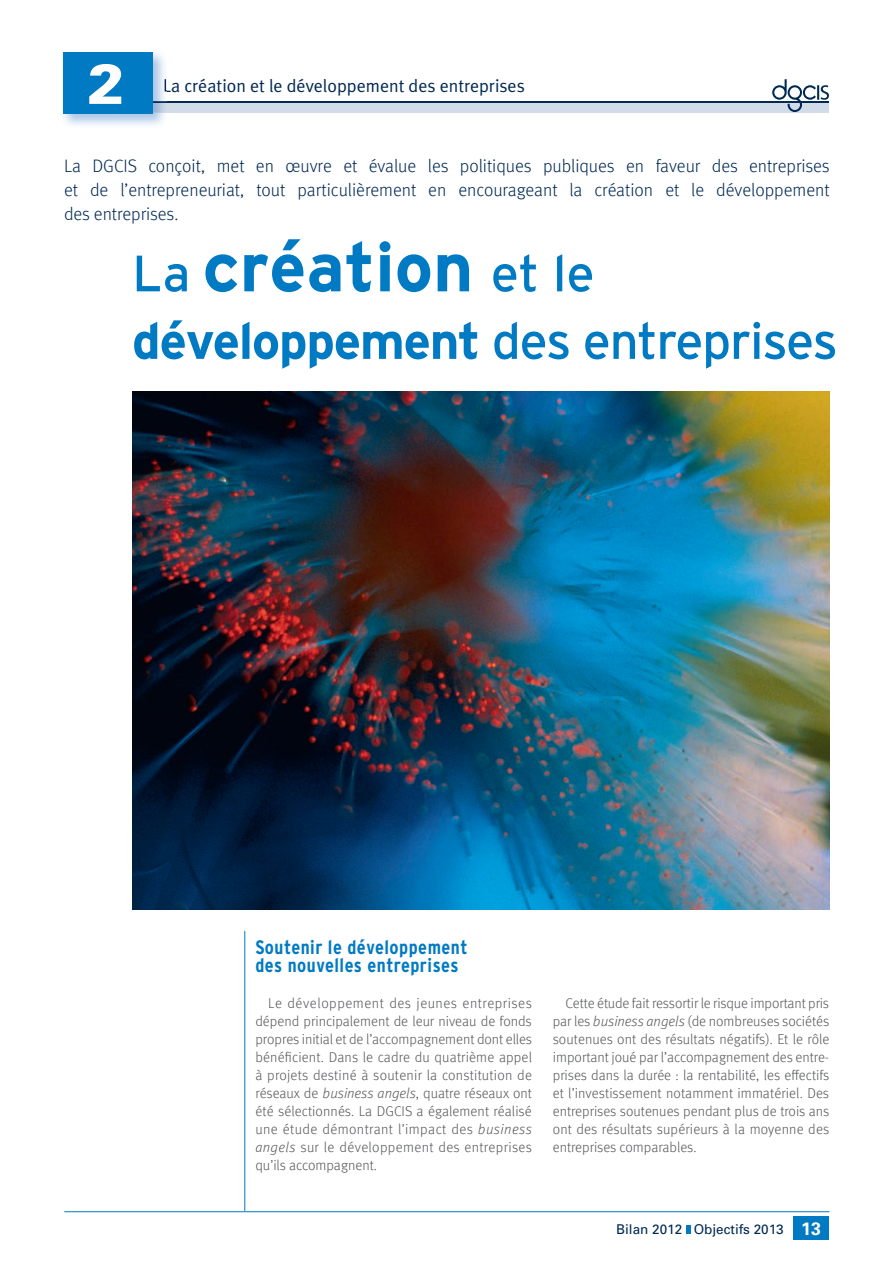
<style>
.page{position:relative;width:893px;height:1263px;background:#fff}
.page>*{position:absolute;margin:0;border:0;box-sizing:border-box;transform-origin:0 0}
.t1{font:700 69px "Interstate";color:#007ac2}
.t2{font:900 56.4px "Univers";color:#fff}
.t3{font:51px "Interstate";letter-spacing:-.025em;color:#007ac2}
.t4{font:700 condensed 19.5px/18px "Interstate";letter-spacing:.025em;color:#007ac2}
.t5{font:300 18px/24px "Meta Offc";color:#002953;text-align:justify}
.t6{font:18px "Meta Plus Normal";color:#002953}
.t7{font:300 14.25px/18px "Meta Offc";letter-spacing:.005em;color:#57585a;text-align:justify}
.t8{font:13.5px "Univers";color:#002953}
.s1{font-weight:400;font-size:51px}
.s2{font-weight:700}
.s3{font-style:italic}
.s4{font-weight:700;font-size:18px;color:#fff}
</style>
<div class="page">
<svg style="left:686px;top:1225px;width:4px;height:9px"></svg>
<div style="left:794px;top:1216px;width:35px;height:24px;background:#007ac2"></div>
<hr style="left:64px;top:1211px;width:765px;height:1px;background:#007ac2">
<hr style="left:65px;top:101px;width:764px;height:3px;background:#002953">
<div style="left:65px;top:103px;width:764px;height:10px;background:#d2dce8"></div>
<svg style="left:772px;top:79px;width:57px;height:33px"></svg>
<hr style="left:244px;top:931px;width:1px;height:280px;background:#007ac2">
<img style="left:64px;top:53px;width:101px;height:72px">
<img style="left:153px;top:101px;width:14px;height:12px">
<svg style="left:165px;top:79px;width:2px;height:13px"></svg>
<div style="left:63px;top:52px;width:90px;height:62px;background:#007ac2"></div>
<img style="left:132px;top:392px;width:697px;height:518px">
<h2 class="t2" style="left:87px;top:49px;width:39px">2</h2>
<p class="t6" style="left:163px;top:75px;width:363px">La création et le développement des entreprises</p>
<p class="t5" style="left:64px;top:154px;width:767px">La DGCIS conçoit, met en œuvre et évalue les politiques publiques en faveur des entreprises et de l’entrepreneuriat, tout particulièrement en encourageant la création et le développement des entreprises.</p>
<h1 class="t1" style="left:132px;top:229px;width:464px"><span class="s1">La</span> création <span class="s1">et le</span></h1>
<h3 class="t3" style="left:132px;top:312px;width:707px"><span class="s2">développement</span> des entreprises</h3>
<h3 class="t4" style="left:255px;top:938px;width:214px">Soutenir le développement des nouvelles entreprises</h3>
<p class="t7" style="left:255px;top:994px;width:278px;text-indent:13px">Le développement des jeunes entreprises dépend principalement de leur niveau de fonds propres initial et de l’accompagnement dont elles bénéficient. Dans le cadre du quatrième appel à projets destiné à soutenir la constitution de réseaux de <span class="s3">business angels</span>, quatre réseaux ont été sélectionnés. La DGCIS a également réalisé une étude démontrant l’impact des <span class="s3">business angels</span> sur le développement des entreprises qu’ils accompagnent.</p>
<p class="t7" style="left:553px;top:994px;width:278px;text-indent:13px">Cette étude fait ressortir le risque important pris par les <span class="s3">business angels</span> (de nombreuses sociétés soutenues ont des résultats négatifs). Et le rôle important joué par l’accompagnement des entre&shy;prises dans la durée : la rentabilité, les effectifs et l’investissement notamment immatériel. Des entreprises soutenues pendant plus de trois ans ont des résultats supérieurs à la moyenne des entreprises comparables.</p>
<p class="t8" style="left:616px;top:1220px;width:206px">Bilan 2012 Objectifs 2013 <span class="s4">13</span></p>
</div>
